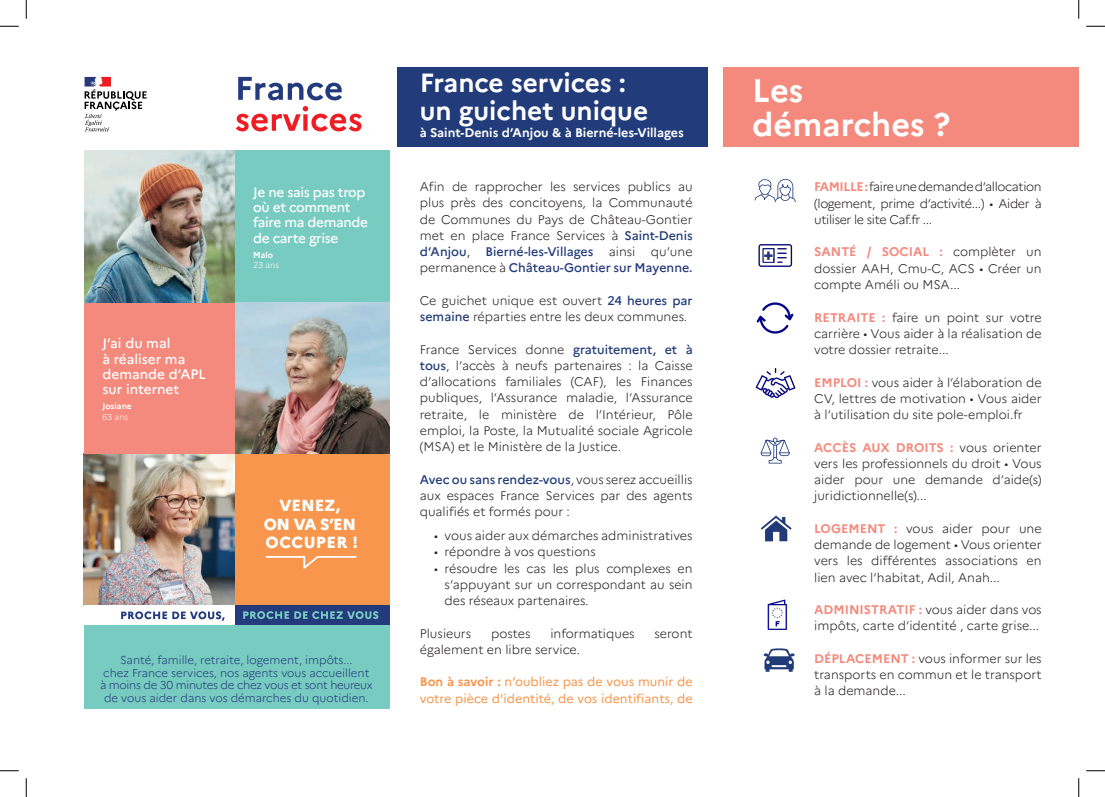
<style>
.page{position:relative;width:1105px;height:797px;background:#fff}
.page>*{position:absolute;margin:0;border:0;box-sizing:border-box;transform-origin:0 0}
.t1{font:700 32.5px "Marianne";color:#fff}
.t2{font:700 26.25px "Marianne";color:#fff}
.t3{font:800 16.12px/18.6px "Marianne";color:#fff;text-align:center}
.t4{font:500 13.62px/15.4px "Marianne";letter-spacing:-.025em;color:#fff}
.t5{font:500 13.62px/15.4px "Marianne";color:#fff}
.t6{font:300 12.5px/16.2px "Marianne";color:#231f20;text-align:justify}
.t7{font:12.5px/16.2px "Marianne";color:#f7964b}
.t8{font:700 12.5px "Marianne";color:#fff}
.t9{font:300 11.38px/12.5px "Marianne";color:#233b7d;text-align:center}
.t10{font:700 8.5px/10.1px "Marianne";color:#fff}
.t11{font:300 8.5px/10.1px "Marianne";color:#fff}
.s1{font-weight:300}
.s2{font-weight:700}
.s3{font-weight:500;color:#213b79}
.s4{color:#000}
.s5{font-weight:500;color:#263879}
.s6{font-weight:700;color:#f48a7d}
</style>
<div class="page">
<div style="left:397px;top:67px;width:311px;height:80px;background:#223c7b"></div>
<div style="left:723px;top:67px;width:356px;height:80px;background:#f48a7d"></div>
<img style="left:767px;top:599px;width:21px;height:31px">
<img style="left:755px;top:302px;width:41px;height:97px">
<img style="left:758px;top:244px;width:35px;height:23px">
<svg style="left:85px;top:77px;width:62px;height:54px"></svg>
<svg style="left:238px;top:77px;width:104px;height:23px"></svg>
<svg style="left:236px;top:106px;width:126px;height:25px"></svg>
<img style="left:84px;top:454px;width:151px;height:151px">
<img style="left:235px;top:302px;width:155px;height:152px">
<div style="left:235px;top:151px;width:155px;height:151px;background:#78cbc0"></div>
<div style="left:84px;top:302px;width:151px;height:152px;background:#f4897d"></div>
<div style="left:235px;top:454px;width:155px;height:151px;background:#f7964c"></div>
<img style="left:84px;top:151px;width:151px;height:151px">
<div style="left:85px;top:605px;width:305px;height:104px;background:#78cbc0"></div>
<div style="left:235px;top:605px;width:155px;height:20px;background:#233b7d"></div>
<svg style="left:243px;top:611px;width:135px;height:8px"></svg>
<div style="left:84px;top:605px;width:151px;height:20px;background:#fff"></div>
<svg style="left:121px;top:611px;width:104px;height:9px"></svg>
<svg style="left:265px;top:556px;width:92px;height:13px"></svg>
<svg style="left:764px;top:249px;width:9px;height:13px"></svg>
<svg style="left:764px;top:251px;width:9px;height:9px"></svg>
<svg style="left:761px;top:437px;width:29px;height:26px"></svg>
<svg style="left:761px;top:515px;width:31px;height:26px"></svg>
<svg style="left:764px;top:648px;width:31px;height:23px"></svg>
<svg style="left:754px;top:179px;width:42px;height:23px"></svg>
<svg style="left:0;top:25px;width:19px;height:2px"></svg>
<svg style="left:1086px;top:25px;width:19px;height:2px"></svg>
<svg style="left:0;top:770px;width:19px;height:1px"></svg>
<svg style="left:1086px;top:770px;width:19px;height:1px"></svg>
<svg style="left:25px;top:0;width:2px;height:19px"></svg>
<svg style="left:25px;top:778px;width:2px;height:19px"></svg>
<svg style="left:1078px;top:0;width:1px;height:19px"></svg>
<svg style="left:1078px;top:778px;width:1px;height:19px"></svg>
<p class="t5" style="left:102px;top:336px;width:105px">J’ai du mal<br>à réaliser ma demande d’APL sur internet</p>
<p class="t10" style="left:102px;top:401px;width:31px">Josiane<br><span class="s1">63 ans</span></p>
<p class="t4" style="left:253px;top:184px;width:116px">Je ne sais pas trop où et comment faire ma demande de carte grise</p>
<p class="t11" style="left:253px;top:249px;width:27px"><span class="s2">Malo<br></span>23 ans</p>
<p class="t3" style="left:264px;top:496px;width:96px">VENEZ,<br>ON VA S’EN<br>OCCUPER !</p>
<p class="t9" style="left:100px;top:654px;width:274px">Santé, famille, retraite, logement, impôts...<br>chez France services, nos agents vous accueillent à moins de 30 minutes de chez vous et sont heureux de vous aider dans vos démarches du quotidien.</p>
<p class="t2" style="left:420px;top:67px;width:208px">France services :</p>
<p class="t2" style="left:420px;top:95px;width:230px">un guichet unique</p>
<p class="t8" style="left:420px;top:125px;width:265px">à Saint-Denis d’Anjou &amp; à Bierné-les-Villages</p>
<p class="t6" style="left:420px;top:178px;width:274px">Afin de rapprocher les services publics au plus près des concitoyens, la Communauté de Communes du Pays de Château-Gontier met en place France Services à <span class="s3">Saint-Denis d’Anjou</span><span class="s4">,</span> <span class="s3">Bierné-les-Villages</span> ainsi qu’une permanence à <span class="s5">Château-Gontier sur Mayenne.</span></p>
<p class="t6" style="left:420px;top:292px;width:274px">Ce guichet unique est ouvert <span class="s3">24 heures par semaine</span> réparties entre les deux communes.</p>
<p class="t6" style="left:420px;top:341px;width:274px">France Services donne <span class="s3">gratuitement, et à tous</span>, l’accès à neufs partenaires : la Caisse d’allocations familiales (CAF), les Finances publiques, l’Assurance maladie, l’Assurance retraite, le ministère de l’Intérieur, Pôle emploi, la Poste, la Mutualité sociale Agricole (MSA) et le Ministère de la Justice.</p>
<p class="t6" style="left:420px;top:471px;width:274px"><span class="s3">Avec ou sans rendez-vous</span>, vous serez accueillis aux espaces France Services par des agents qualifiés et formés pour :</p>
<p class="t6" style="left:434px;top:527px;width:260px">• vous aider aux démarches administratives</p>
<p class="t6" style="left:434px;top:543px;width:163px">• répondre à vos questions</p>
<p class="t6" style="left:445px;top:560px;width:249px;text-indent:-11px">• résoudre les cas les plus complexes en s’appuyant sur un correspondant au sein des réseaux partenaires.</p>
<p class="t6" style="left:420px;top:625px;width:53px">Plusieurs</p>
<p class="t6" style="left:491px;top:625px;width:41px">postes</p>
<p class="t6" style="left:550px;top:625px;width:86px">informatiques</p>
<p class="t6" style="left:654px;top:625px;width:40px">seront</p>
<p class="t6" style="left:420px;top:641px;width:162px">également en libre service.</p>
<p class="t7" style="left:420px;top:673px;width:274px"><span class="s2">Bon à savoir :</span> n’oubliez pas de vous munir de votre pièce d’identité, de vos identifiants, de</p>
<p class="t1" style="left:752px;top:71px;width:53px">Les</p>
<p class="t1" style="left:752px;top:105px;width:200px">démarches ?</p>
<p class="t6" style="left:814px;top:179px;width:229px"><span class="s6">FAMILLE :</span>faire une demande d’allocation (logement, prime d’activité...) • Aider à utiliser le site Caf.fr ...</p>
<p class="t6" style="left:814px;top:244px;width:229px"><span class="s6">SANTÉ / SOCIAL :</span> complèter un dossier AAH, Cmu-C, ACS • Créer un compte Améli ou MSA...</p>
<p class="t6" style="left:814px;top:309px;width:229px"><span class="s6">RETRAITE :</span> faire un point sur votre carrière • Vous aider à la réalisation de votre dossier retraite...</p>
<p class="t6" style="left:814px;top:374px;width:229px"><span class="s6">EMPLOI :</span> vous aider à l’élaboration de CV, lettres de motivation • Vous aider à l’utilisation du site pole-emploi.fr</p>
<p class="t6" style="left:814px;top:439px;width:229px"><span class="s6">ACCÈS AUX DROITS :</span> vous orienter vers les professionnels du droit • Vous aider pour une demande d’aide(s) juridictionnelle(s)...</p>
<p class="t6" style="left:814px;top:520px;width:229px"><span class="s6">LOGEMENT :</span> vous aider pour une demande de logement • Vous orienter vers les différentes associations en lien avec l’habitat, Adil, Anah...</p>
<p class="t6" style="left:814px;top:601px;width:229px"><span class="s6">ADMINISTRATIF :</span> vous aider dans vos impôts, carte d’identité , carte grise...</p>
<p class="t6" style="left:814px;top:650px;width:229px"><span class="s6">DÉPLACEMENT :</span> vous informer sur les transports en commun et le transport à la demande...</p>
</div>
